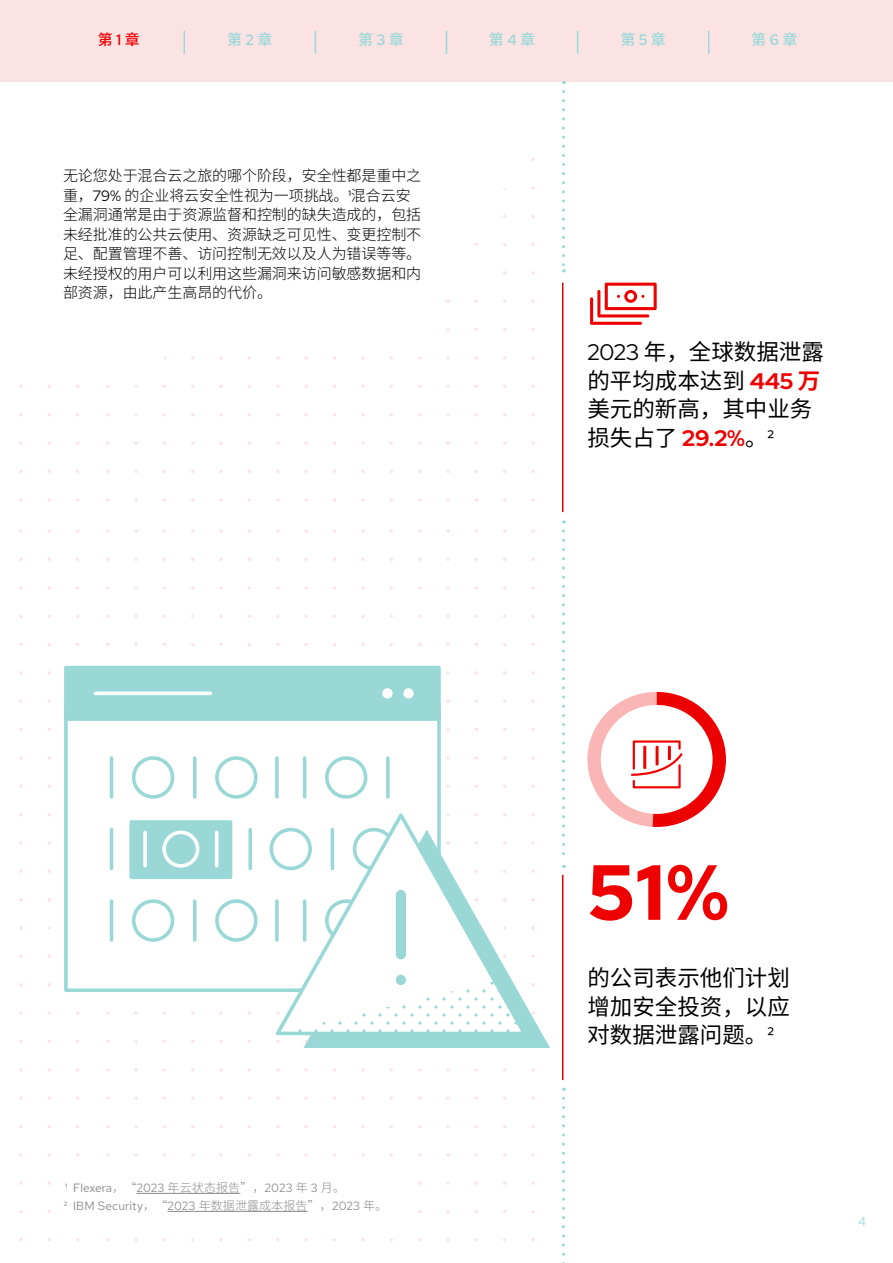
<style>
.page{position:relative;width:893px;height:1263px;background:#fff}
.page>*{position:absolute;margin:0;border:0;box-sizing:border-box;transform-origin:0 0}
.t1{font:700 78px "Red Hat Text";color:#e00}
.Main_-_Subhead_15_19{font:22.5px/28.5px "Noto Sans SC";color:#000}
.Main_-_Body_copy{font:300 15px/19.5px "Noto Sans SC";letter-spacing:-.005em;color:#000}
.Main_-_Body_copy-2{font:500 15px "Noto Sans SC";color:#99d9d9}
.Main_-_Body_copy-3{font:500 15px "Noto Sans SC";color:#e00}
.t2{font:12.75px "Red Hat Text";color:#99d9d9}
.t3{font:12px "Red Hat Text";letter-spacing:.01em;color:#8b8b8b}
.s1{font-family:"Red Hat Text"}
.s2{font-family:"Red Hat Text";font-weight:400}
.s3{font-family:"Red Hat Display"}
.s4{font-family:"Red Hat Display";font-weight:700;color:#e00}
.s5{font-weight:700;color:#e00}
.s6{font-family:"Noto Sans SC";font-weight:300}
</style>
<div class="page">
<div style="left:0;top:0;width:893px;height:81px;background:#fce3e3"></div>
<svg style="left:708px;top:31px;width:1px;height:23px"></svg>
<svg style="left:577px;top:31px;width:1px;height:23px"></svg>
<svg style="left:446px;top:31px;width:1px;height:23px"></svg>
<svg style="left:315px;top:31px;width:1px;height:23px"></svg>
<svg style="left:184px;top:31px;width:1px;height:23px"></svg>
<svg style="left:361px;top:441px;width:4px;height:4px"></svg>
<svg style="left:446px;top:441px;width:4px;height:4px"></svg>
<svg style="left:531px;top:441px;width:4px;height:4px"></svg>
<svg style="left:361px;top:614px;width:4px;height:4px"></svg>
<svg style="left:361px;top:529px;width:4px;height:4px"></svg>
<svg style="left:446px;top:756px;width:4px;height:4px"></svg>
<svg style="left:446px;top:614px;width:4px;height:4px"></svg>
<svg style="left:446px;top:529px;width:4px;height:4px"></svg>
<svg style="left:531px;top:756px;width:4px;height:4px"></svg>
<svg style="left:531px;top:529px;width:4px;height:4px"></svg>
<svg style="left:19px;top:441px;width:4px;height:4px"></svg>
<svg style="left:19px;top:756px;width:4px;height:4px"></svg>
<svg style="left:19px;top:614px;width:4px;height:4px"></svg>
<svg style="left:19px;top:529px;width:4px;height:4px"></svg>
<svg style="left:134px;top:441px;width:4px;height:4px"></svg>
<svg style="left:219px;top:441px;width:4px;height:4px"></svg>
<svg style="left:134px;top:614px;width:4px;height:4px"></svg>
<svg style="left:134px;top:529px;width:4px;height:4px"></svg>
<svg style="left:219px;top:529px;width:4px;height:4px"></svg>
<svg style="left:446px;top:1181px;width:4px;height:4px"></svg>
<svg style="left:19px;top:1011px;width:4px;height:4px"></svg>
<svg style="left:19px;top:926px;width:4px;height:4px"></svg>
<svg style="left:134px;top:1011px;width:4px;height:4px"></svg>
<svg style="left:219px;top:1011px;width:4px;height:4px"></svg>
<svg style="left:562px;top:91px;width:3px;height:181px"></svg>
<div style="left:64px;top:706px;width:377px;height:286px;border:4px solid #9ad8d8"></div>
<div style="left:132px;top:756px;width:42px;height:43px;border:4px solid #9ad8d8;border-radius:50%"></div>
<div style="left:215px;top:756px;width:43px;height:43px;border:4px solid #9ad8d8;border-radius:50%"></div>
<hr style="left:110px;top:758px;width:3px;height:39px;background:#9ad8d8">
<hr style="left:110px;top:829px;width:3px;height:39px;background:#9ad8d8">
<svg style="left:248px;top:829px;width:4px;height:39px"></svg>
<svg style="left:193px;top:758px;width:4px;height:39px"></svg>
<div style="left:325px;top:756px;width:42px;height:43px;border:4px solid #9ad8d8;border-radius:50%"></div>
<div style="left:270px;top:828px;width:42px;height:42px;border:4px solid #9ad8d8;border-radius:50%"></div>
<svg style="left:386px;top:758px;width:4px;height:39px"></svg>
<hr style="left:303px;top:758px;width:3px;height:39px;background:#9ad8d8">
<svg style="left:275px;top:758px;width:4px;height:39px"></svg>
<div style="left:132px;top:899px;width:42px;height:43px;border:4px solid #9ad8d8;border-radius:50%"></div>
<div style="left:215px;top:899px;width:43px;height:43px;border:4px solid #9ad8d8;border-radius:50%"></div>
<hr style="left:110px;top:901px;width:3px;height:39px;background:#9ad8d8">
<svg style="left:193px;top:901px;width:4px;height:39px"></svg>
<svg style="left:303px;top:841px;width:247px;height:207px"></svg>
<svg style="left:273px;top:808px;width:257px;height:230px"></svg>
<svg style="left:276px;top:981px;width:248px;height:52px"></svg>
<div style="left:396px;top:975px;width:10px;height:10px;background:#9ad8d8;border-radius:50%"></div>
<div style="left:396px;top:890px;width:10px;height:69px;background:#9ad8d8;border-radius:5px"></div>
<div style="left:66px;top:667px;width:373px;height:52px;background:#9ad8d8"></div>
<div style="left:64px;top:666px;width:377px;height:55px;border:4px solid #9ad8d8"></div>
<svg style="left:96px;top:691px;width:115px;height:4px"></svg>
<div style="left:382px;top:688px;width:11px;height:10px;background:#fff;border-radius:50%"></div>
<div style="left:403px;top:688px;width:11px;height:10px;background:#fff;border-radius:50%"></div>
<div style="left:131px;top:822px;width:100px;height:55px;background:#9ad8d8"></div>
<div style="left:129px;top:820px;width:103px;height:59px;border:4px solid #9ad8d8"></div>
<div style="left:162px;top:830px;width:37px;height:38px;border:4px solid #fff;border-radius:50%"></div>
<svg style="left:143px;top:832px;width:4px;height:34px"></svg>
<hr style="left:215px;top:832px;width:3px;height:34px;background:#fff">
<hr style="left:562px;top:283px;width:1px;height:229px;background:#e00">
<hr style="left:562px;top:875px;width:1px;height:205px;background:#e00">
<svg style="left:562px;top:531px;width:3px;height:337px"></svg>
<svg style="left:562px;top:1098px;width:3px;height:165px"></svg>
<svg style="left:590px;top:283px;width:67px;height:42px"></svg>
<svg style="left:587px;top:692px;width:139px;height:135px"></svg>
<hr style="left:136px;top:1193px;width:104px;height:1px;background:#8b8b8b">
<hr style="left:167px;top:1211px;width:141px;height:1px;background:#8b8b8b">
<p class="Main_-_Body_copy-3" style="left:98px;top:31px;width:43px">第 <span class="s1">1</span> 章</p>
<p class="Main_-_Body_copy-2" style="left:227px;top:31px;width:47px">第 <span class="s1">2</span> 章</p>
<p class="Main_-_Body_copy-2" style="left:358px;top:31px;width:47px">第 <span class="s1">3</span> 章</p>
<p class="Main_-_Body_copy-2" style="left:489px;top:31px;width:48px">第 <span class="s1">4</span> 章</p>
<p class="Main_-_Body_copy-2" style="left:620px;top:31px;width:47px">第 <span class="s1">5</span> 章</p>
<p class="Main_-_Body_copy-2" style="left:751px;top:31px;width:48px">第 <span class="s1">6</span> 章</p>
<p class="Main_-_Body_copy" style="left:63px;top:166px;width:360px">无论您处于混合云之旅的哪个阶段，安全性都是重中之重，<span class="s2">79%</span> 的企业将云安全性视为一项挑战。<span class="s2">¹</span>混合云安全漏洞通常是由于资源监督和控制的缺失造成的，包括未经批准的公共云使用、资源缺乏可见性、变更控制不足、配置管理不善、访问控制无效以及人为错误等等。未经授权的用户可以利用这些漏洞来访问敏感数据和内部资源，由此产生高昂的代价。</p>
<p class="Main_-_Subhead_15_19" style="left:587px;top:338px;width:238px"><span class="s3">2023</span> 年，全球数据泄露的平均成本达到 <span class="s4">445</span> <span class="s5">万</span>美元的新高，其中业务损失占了 <span class="s4">29.2%</span>。<span class="s3">²</span></p>
<p class="t3" style="left:65px;top:1179px;width:281px">¹ Flexera<span class="s6">，“</span>2023 <span class="s6">年云状态报告”，</span>2023 <span class="s6">年</span> 3 <span class="s6">月。</span></p>
<p class="t3" style="left:64px;top:1197px;width:325px">² IBM Security<span class="s6">，“</span>2023 <span class="s6">年数据泄露成本报告”，</span>2023 <span class="s6">年。</span></p>
<p class="t1" style="left:587px;top:840px;width:143px">51%</p>
<p class="Main_-_Subhead_15_19" style="left:587px;top:964px;width:204px;text-align:justify">的公司表示他们计划增加安全投资，以应对数据泄露问题。<span class="s3">²</span></p>
<p class="t2" style="left:858px;top:1213px;width:9px">4</p>
</div>
